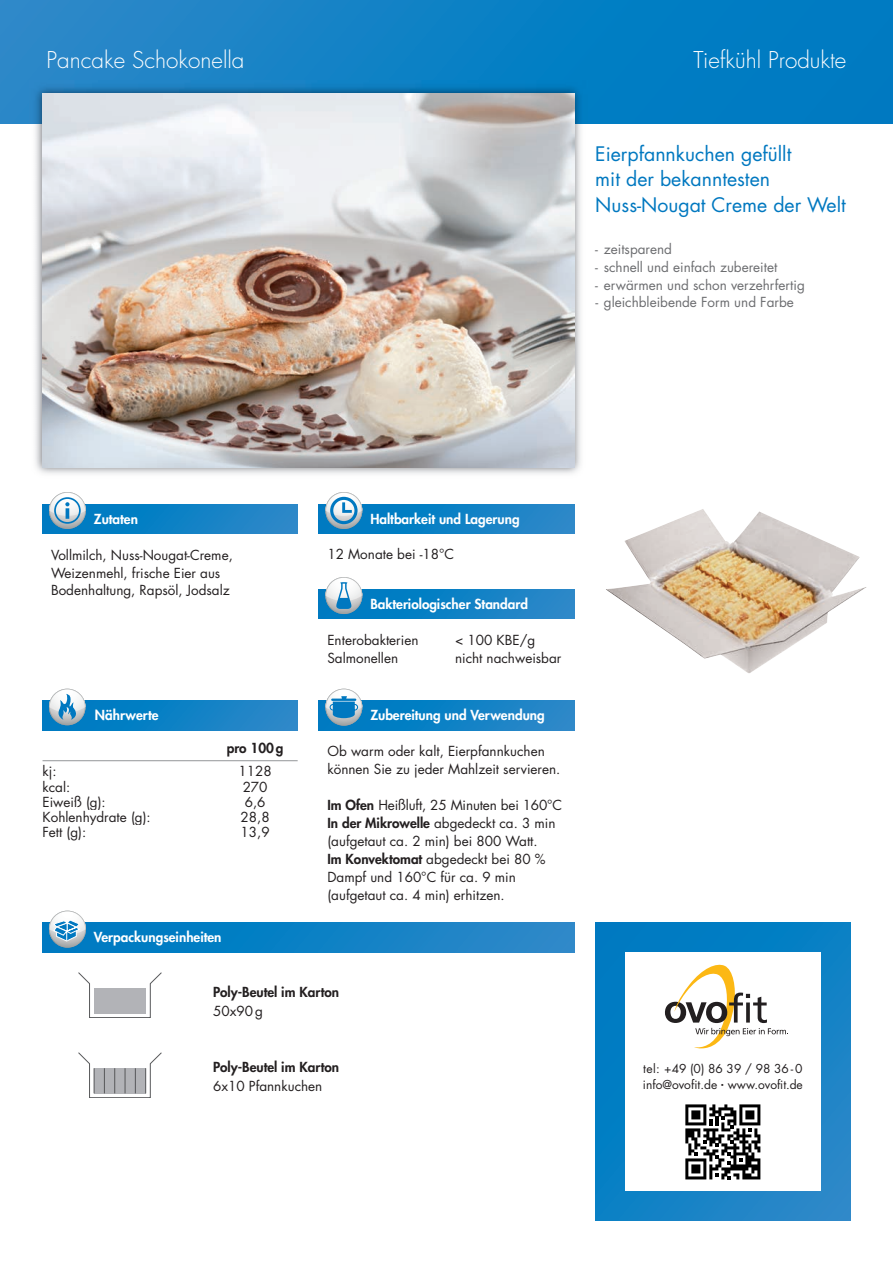
<style>
.page{position:relative;width:893px;height:1263px;background:#fff}
.page>*{position:absolute;margin:0;border:0;box-sizing:border-box;transform-origin:0 0}
.t1{font:300 22.5px "Futura";color:#fff}
.t2{font:19.5px/25.7px "Futura";color:#0078c0}
.t3{font:13.5px/18px "Futura";color:#231f20}
.t4{font:800 13.5px "Futura";color:#fff}
.t5{font:13.5px "Futura";color:#6c6d70}
.t6{font:800 13.5px "Futura";color:#231f20}
.t7{font:12px/15.8px "Futura";color:#231f20}
.s1{font-weight:800}
.s2{font-size:5.4px}
</style>
<div class="page">
<div style="left:0;top:0;width:893px;height:123px;background:linear-gradient(to right,#2a88c9,#0079c1)"></div>
<div style="left:43px;top:504px;width:255px;height:30px;background:linear-gradient(to right,#0079c1,#2a88c9)"></div>
<svg style="left:49px;top:492px;width:37px;height:37px"></svg>
<div style="left:319px;top:701px;width:255px;height:29px;background:linear-gradient(to right,#0079c1,#2a88c9)"></div>
<svg style="left:325px;top:689px;width:37px;height:37px"></svg>
<div style="left:43px;top:701px;width:255px;height:29px;background:linear-gradient(to right,#007ac0,#2988c9)"></div>
<svg style="left:49px;top:689px;width:37px;height:36px"></svg>
<div style="left:43px;top:923px;width:531px;height:29px;background:linear-gradient(to right,#0079c1,#2b89c9)"></div>
<svg style="left:49px;top:911px;width:37px;height:37px"></svg>
<svg style="left:595px;top:923px;width:255px;height:297px;background:#0f80c4"></svg>
<div style="left:625px;top:952px;width:196px;height:239px;background:#fff"></div>
<div style="left:319px;top:504px;width:255px;height:30px;background:linear-gradient(to right,#0079c1,#2a88c9)"></div>
<svg style="left:325px;top:492px;width:37px;height:37px"></svg>
<img style="left:29px;top:80px;width:558px;height:394px">
<img style="left:43px;top:94px;width:531px;height:374px">
<img style="left:606px;top:509px;width:260px;height:164px">
<svg style="left:78px;top:972px;width:84px;height:46px"></svg>
<div style="left:319px;top:589px;width:255px;height:30px;background:linear-gradient(to right,#0079c1,#2a88c9)"></div>
<svg style="left:325px;top:577px;width:37px;height:37px"></svg>
<svg style="left:78px;top:1052px;width:84px;height:46px"></svg>
<hr style="left:43px;top:760px;width:255px;height:1px;background:#939598">
<svg style="left:665px;top:965px;width:123px;height:83px"></svg>
<svg style="left:685px;top:1104px;width:75px;height:75px"></svg>
<h1 class="t1" style="left:47px;top:50px;width:199px">Pancake Schokonella</h1>
<h1 class="t1" style="left:693px;top:50px;width:154px">Tiefkühl Produkte</h1>
<h2 class="t2" style="left:595px;top:142px;width:252px">Eierpfannkuchen gefüllt<br>mit der bekanntesten<br>Nuss-Nougat Creme der Welt</h2>
<p class="t5" style="left:595px;top:243px;width:78px">- zeitsparend</p>
<p class="t5" style="left:595px;top:261px;width:183px">- schnell und einfach zubereitet</p>
<p class="t5" style="left:595px;top:278px;width:211px">- erwärmen und schon verzehrfertig</p>
<p class="t5" style="left:595px;top:296px;width:200px">- gleichbleibende Form und Farbe</p>
<p class="t4" style="left:94px;top:512px;width:46px">Zutaten</p>
<p class="t3" style="left:51px;top:547px;width:183px">Vollmilch, Nuss-Nougat-Creme,<br>Weizenmehl, frische Eier aus<br>Bodenhaltung, Rapsöl, Jodsalz</p>
<p class="t4" style="left:95px;top:709px;width:65px">Nährwerte</p>
<p class="t6" style="left:227px;top:741px;width:58px">pro 100g</p>
<p class="t3" style="left:43px;top:763px;width:16px">kj:</p>
<p class="t3" style="left:238px;top:763px;width:35px">1128</p>
<p class="t3" style="left:43px;top:779px;width:29px">kcal:</p>
<p class="t3" style="left:243px;top:779px;width:26px">270</p>
<p class="t3" style="left:43px;top:794px;width:65px">Eiweiß (g):</p>
<p class="t3" style="left:245px;top:794px;width:22px">6,6</p>
<p class="t3" style="left:43px;top:809px;width:110px">Kohlenhydrate (g):</p>
<p class="t3" style="left:241px;top:809px;width:31px">28,8</p>
<p class="t3" style="left:43px;top:824px;width:45px">Fett (g):</p>
<p class="t3" style="left:241px;top:824px;width:31px">13,9</p>
<p class="t4" style="left:94px;top:931px;width:129px">Verpackungseinheiten</p>
<p class="t4" style="left:370px;top:512px;width:151px">Haltbarkeit und Lagerung</p>
<p class="t3" style="left:327px;top:546px;width:128px">12 Monate bei -18°C</p>
<p class="t4" style="left:370px;top:597px;width:159px">Bakteriologischer Standard</p>
<p class="t3" style="left:327px;top:632px;width:93px">Enterobakterien</p>
<p class="t3" style="left:455px;top:632px;width:82px">&lt; 100 KBE/g</p>
<p class="t3" style="left:327px;top:650px;width:72px">Salmonellen</p>
<p class="t3" style="left:455px;top:650px;width:108px">nicht nachweisbar</p>
<p class="t4" style="left:370px;top:709px;width:176px">Zubereitung und Verwendung</p>
<p class="t3" style="left:327px;top:743px;width:234px">Ob warm oder kalt, Eierpfannkuchen können Sie zu jeder Mahlzeit servieren.</p>
<p class="t3" style="left:327px;top:797px;width:236px"><span class="s1">Im Ofen</span> Heißluft, 25 Minuten bei 160°C <span class="s1">In der Mikrowelle</span> abgedeckt ca. 3 min (aufgetaut ca. 2 min) bei 800 Watt.<br><span class="s1">Im Konvektomat</span> abgedeckt bei 80 % Dampf und 160°C für ca. 9 min (aufgetaut ca. 4 min) erhitzen.</p>
<p class="t6" style="left:213px;top:986px;width:128px">Poly-Beutel im Karton</p>
<p class="t3" style="left:213px;top:1003px;width:51px">50x90 g</p>
<p class="t6" style="left:213px;top:1061px;width:128px">Poly-Beutel im Karton</p>
<p class="t3" style="left:213px;top:1078px;width:111px">6x10 Pfannkuchen</p>
<p class="t7" style="left:643px;top:1061px;width:161px">tel: +49 (0) 86 39 / 98 36 - 0 info@ovofit.de <span class="s2">•</span> www.ovofit.de</p>
</div>
